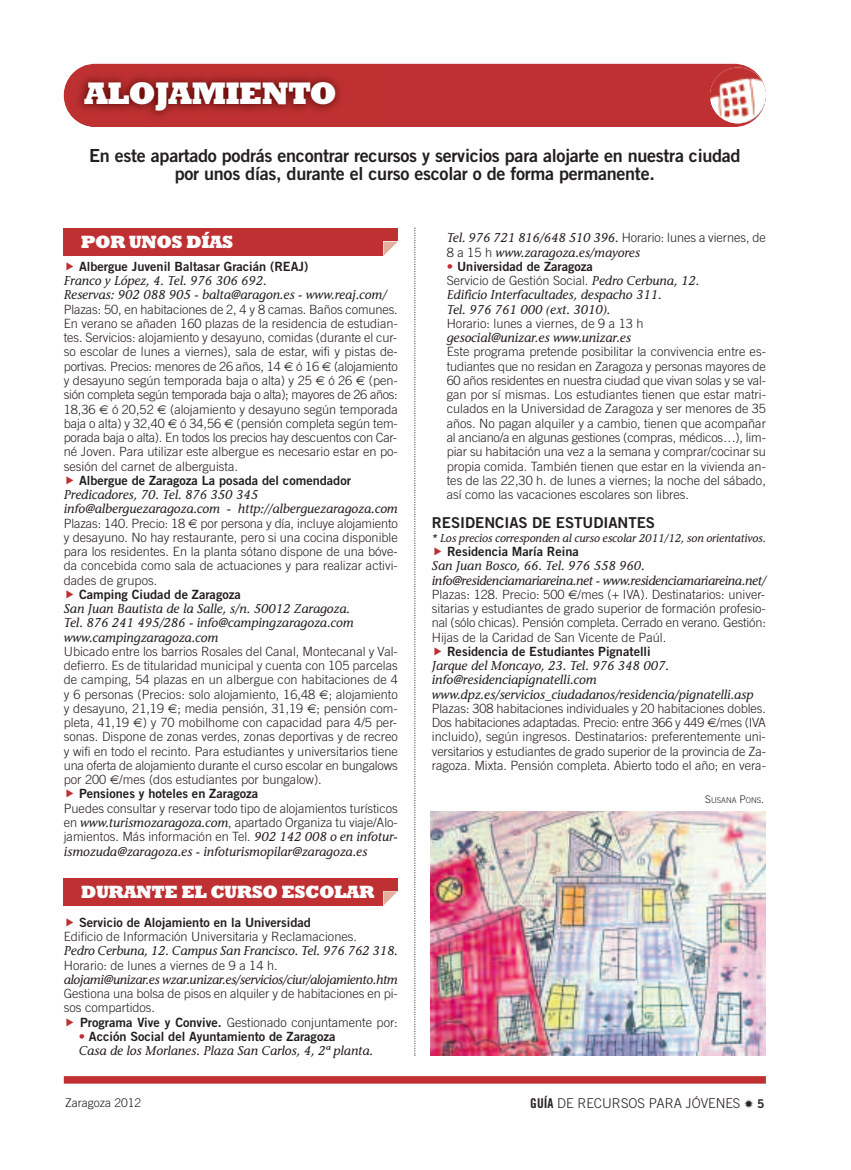
<style>
.page{position:relative;width:851px;height:1170px;background:#fff}
.page>*{position:absolute;margin:0;border:0;box-sizing:border-box;transform-origin:0 0}
.t1{font:800 31.65px "Rockwell";letter-spacing:-.03em;color:#fff}
.t2{font:18px/18px "Trade Gothic Bold Two";letter-spacing:-.015em;color:#231f20;text-align:center}
.t3{font:800 18px "Rockwell";letter-spacing:-.03em;color:#fff}
.t4{font:15px "Trade Gothic Bold Two";color:#231f20}
.t5{font:300 13.5px "Trade Gothic";color:#231f20}
.t6{font:300 12.75px/14.2px "Trade Gothic";color:#231f20;text-align:justify}
.t7{font:italic 12.75px/14.2px "Stone Informal";color:#231f20}
.t8{font:12.75px "Trade Gothic Bold Two";color:#231f20}
.t9{font:italic 12.75px/14.2px "Stone Informal";letter-spacing:-.02em;color:#231f20}
.t10{font:italic 12.75px "Stone Informal";letter-spacing:-.025em;color:#231f20}
.t11{font:300 12px "Trade Gothic";color:#231f20}
.t12{font:italic 11.25px "Stone Informal";color:#231f20}
.t13{font:300 7.8px "Trade Gothic";color:#231f20}
.s1{font-family:"Stone Informal";font-weight:400;font-style:italic}
.s2{font-family:"Trade Gothic Bold Two";font-weight:400}
.s3{color:#bf3032}
.s4{font-family:"Trade Gothic";font-weight:300;font-style:normal}
.s5{font-size:10.5px}
.s6{font-family:"Trade Gothic Bold Cond Twenty";font-weight:400}
.s7{font-family:"Trade Gothic Bold Two";font-weight:400;font-size:12px}
</style>
<div class="page">
<div style="left:64px;top:1076px;width:701px;height:7px;background:#bf3032"></div>
<div style="left:64px;top:877px;width:334px;height:28px;background:#bf3032"></div>
<svg style="left:383px;top:891px;width:15px;height:14px"></svg>
<div style="left:64px;top:228px;width:334px;height:28px;background:#bf3032"></div>
<svg style="left:383px;top:241px;width:15px;height:15px"></svg>
<svg style="left:414px;top:227px;width:1px;height:828px"></svg>
<svg style="left:64px;top:64px;width:701px;height:63px;background:#b32b2c"></svg>
<img style="left:709px;top:67px;width:56px;height:56px;border-radius:50%">
<img style="left:64px;top:65px;width:31px;height:62px">
<img style="left:430px;top:811px;width:335px;height:244px">
<h1 class="t1" style="left:84px;top:74px;width:254px">ALOJAMIENTO</h1>
<h2 class="t2" style="left:89px;top:148px;width:653px">En este apartado podrás encontrar recursos y servicios para alojarte en nuestra ciudad por unos días, durante el curso escolar o de forma permanente.</h2>
<h2 class="t3" style="left:81px;top:232px;width:154px">POR UNOS DÍAS</h2>
<p class="t8" style="left:79px;top:262px;width:231px">Albergue Juvenil Baltasar Gracián (REAJ)</p>
<p class="t7" style="left:64px;top:275px;width:324px">Franco y López, 4. Tel. 976 306 692.<br>Reservas: 902 088 905 - balta@aragon.es - www.reaj.com/</p>
<p class="t6" style="left:64px;top:303px;width:335px">Plazas: 50, en habitaciones de 2, 4 y 8 camas. Baños comunes.<br>En verano se añaden 160 plazas de la residencia de estudian&shy;tes. Servicios: alojamiento y desayuno, comidas (durante el cur&shy;so escolar de lunes a viernes), sala de estar, wifi y pistas de&shy;portivas. Precios: menores de 26 años, 14 ó 16 (alojamiento y desayuno según temporada baja o alta) y 25</p>
<p class="t6" style="left:64px;top:374px;width:335px;text-indent:305px">(pen&shy;sión completa según temporada baja o alta); mayores de 26 años:<br>18,36</p>
<p class="t6" style="left:328px;top:374px;width:26px">ó 26</p>
<p class="t6" style="left:64px;top:403px;width:335px;text-indent:106px">(alojamiento y desayuno según temporada baja o alta) y 32,40 ó 34,56 (pensión completa según tem&shy;porada baja o alta). En todos los precios hay descuentos con Car&shy;né Joven. Para utilizar este albergue es necesario estar en po&shy;sesión del carnet de alberguista.</p>
<p class="t8" style="left:79px;top:475px;width:273px">Albergue de Zaragoza La posada del comendador</p>
<p class="t7" style="left:64px;top:489px;width:335px">Predicadores, 70. Tel. 876 350 345 info@alberguezaragoza.com - http://alberguezaragoza.com</p>
<p class="t6" style="left:64px;top:517px;width:335px">Plazas: 140. Precio: 18 por persona y día, incluye alojamiento y desayuno. No hay restaurante, pero si una cocina disponible para los residentes. En la planta sótano dispone de una bóve&shy;da concebida como sala de actuaciones y para realizar activi&shy;dades de grupos.</p>
<p class="t8" style="left:79px;top:589px;width:163px">Camping Ciudad de Zaragoza</p>
<p class="t7" style="left:64px;top:603px;width:291px">San Juan Bautista de la Salle, s/n. 50012 Zaragoza.<br>Tel. 876 241 495/286 - info@campingzaragoza.com www.campingzaragoza.com</p>
<p class="t6" style="left:64px;top:645px;width:335px">Ubicado entre los barrios Rosales del Canal, Montecanal y Val&shy;defierro. Es de titularidad municipal y cuenta con 105 parcelas de camping, 54 plazas en un albergue con habitaciones de 4 y 6 personas (Precios: solo alojamiento, 16,48 ; alojamiento y desayuno, 21,19 ; media pensión, 31,19 ; pensión com&shy;pleta, 41,19 ) y 70 mobilhome con capacidad para 4/5 per&shy;sonas. Dispone de zonas verdes, zonas deportivas y de recreo y wifi en todo el recinto. Para estudiantes y universitarios tiene una oferta de alojamiento durante el curso escolar en bungalows por 200 /mes (dos estudiantes por bungalow).</p>
<p class="t8" style="left:79px;top:789px;width:180px">Pensiones y hoteles en Zaragoza</p>
<p class="t6" style="left:64px;top:802px;width:335px">Puedes consultar y reservar todo tipo de alojamientos turísticos en <span class="s1">www.turismozaragoza.com</span>, apartado Organiza tu viaje/Alo&shy;jamientos. Más información en Tel. <span class="s1">902 142 008 o en infotur-</span></p>
<p class="t7" style="left:64px;top:845px;width:305px">ismozuda@zaragoza.es - infoturismopilar@zaragoza.es</p>
<h2 class="t3" style="left:81px;top:881px;width:295px">DURANTE EL CURSO ESCOLAR</h2>
<p class="t8" style="left:79px;top:917px;width:233px">Servicio de Alojamiento en la Universidad</p>
<p class="t6" style="left:64px;top:930px;width:294px">Edificio de Información Universitaria y Reclamaciones.</p>
<p class="t7" style="left:64px;top:945px;width:335px">Pedro Cerbuna, 12. Campus San Francisco. Tel. 976 762 318.</p>
<p class="t6" style="left:64px;top:958px;width:215px">Horario: de lunes a viernes de 9 a 14 h.</p>
<p class="t10" style="left:64px;top:974px;width:335px">alojami@unizar.es wzar.unizar.es/servicios/ciur/alojamiento.htm</p>
<p class="t6" style="left:64px;top:987px;width:335px">Gestiona una bolsa de pisos en alquiler y de habitaciones en pi&shy;sos compartidos.</p>
<p class="t6" style="left:80px;top:1015px;width:319px"><span class="s2">Programa Vive y Convive.</span> Gestionado conjuntamente por:</p>
<p class="t8" style="left:79px;top:1031px;width:258px"><span class="s3">•</span> Acción Social del Ayuntamiento de Zaragoza</p>
<p class="t7" style="left:79px;top:1044px;width:296px">Casa de los Morlanes. Plaza San Carlos, 4, 2ª planta.</p>
<p class="t6" style="left:112px;top:403px;width:43px">ó 20,52</p>
<p class="t7" style="left:446px;top:232px;width:320px">Tel. 976 721 816/648 510 396. <span class="s4">Horario: lunes a viernes, de<br>8 a 15 h</span> www.zaragoza.es/mayores</p>
<p class="t8" style="left:446px;top:262px;width:148px"><span class="s3">•</span> Universidad de Zaragoza</p>
<p class="t6" style="left:446px;top:274px;width:254px">Servicio de Gestión Social. <span class="s1">Pedro Cerbuna, 12.</span></p>
<p class="t7" style="left:446px;top:289px;width:216px">Edificio Interfacultades, despacho 311.<br>Tel. 976 761 000 (ext. 3010).</p>
<p class="t6" style="left:446px;top:317px;width:198px">Horario: lunes a viernes, de 9 a 13 h</p>
<p class="t7" style="left:446px;top:332px;width:186px">gesocial@unizar.es www.unizar.es</p>
<p class="t6" style="left:446px;top:346px;width:320px">Este programa pretende posibilitar la convivencia entre es&shy;tudiantes que no residan en Zaragoza y personas mayores de 60 años residentes en nuestra ciudad que vivan solas y se val&shy;gan por sí mismas. Los estudiantes tienen que estar matri&shy;culados en la Universidad de Zaragoza y ser menores de 35 años. No pagan alquiler y a cambio, tienen que acompañar al anciano/a en algunas gestiones (compras, médicos…), lim&shy;piar su habitación una vez a la semana y comprar/cocinar su propia comida. También tienen que estar en la vivienda an&shy;tes de las 22,30 h. de lunes a viernes; la noche del sábado, así como las vacaciones escolares son libres.</p>
<p class="t4" style="left:432px;top:516px;width:225px">RESIDENCIAS DE ESTUDIANTES</p>
<p class="t12" style="left:432px;top:533px;width:335px">* Los precios corresponden al curso escolar 2011/12, son orientativos.</p>
<p class="t8" style="left:447px;top:547px;width:133px">Residencia María Reina</p>
<p class="t9" style="left:432px;top:560px;width:335px">San Juan Bosco, 66. Tel. 976 558 960. info@residenciamariareina.net - www.residenciamariareina.net/</p>
<p class="t6" style="left:432px;top:588px;width:335px">Plazas: 128. Precio: 500 /mes (+ IVA). Destinatarios: univer&shy;sitarias y estudiantes de grado superior de formación profesio&shy;nal (sólo chicas). Pensión completa. Cerrado en verano. Gestión:<br>Hijas de la Caridad de San Vicente de Paúl.</p>
<p class="t8" style="left:447px;top:646px;width:205px">Residencia de Estudiantes Pignatelli</p>
<p class="t7" style="left:432px;top:660px;width:323px">Jarque del Moncayo, 23. Tel. 976 348 007. info@residenciapignatelli.com www.dpz.es/servicios_ciudadanos/residencia/pignatelli.asp</p>
<p class="t6" style="left:432px;top:702px;width:335px">Plazas: 308 habitaciones individuales y 20 habitaciones dobles.<br>Dos habitaciones adaptadas. Precio: entre 366 y 449 /mes (IVA incluido), según ingresos. Destinatarios: preferentemente uni&shy;versitarios y estudiantes de grado superior de la provincia de Za&shy;ragoza. Mixta. Pensión completa. Abierto todo el año; en vera-</p>
<p class="t13" style="left:705px;top:797px;width:60px"><span class="s5">S</span>USANA <span class="s5">P</span>ONS<span class="s5">.</span></p>
<p class="t11" style="left:65px;top:1098px;width:77px">Zaragoza 2012</p>
<p class="t5" style="left:530px;top:1097px;width:235px"><span class="s6">GUÍA</span> DE RECURSOS PARA JÓVENES ✹ <span class="s7">5</span></p>
</div>
